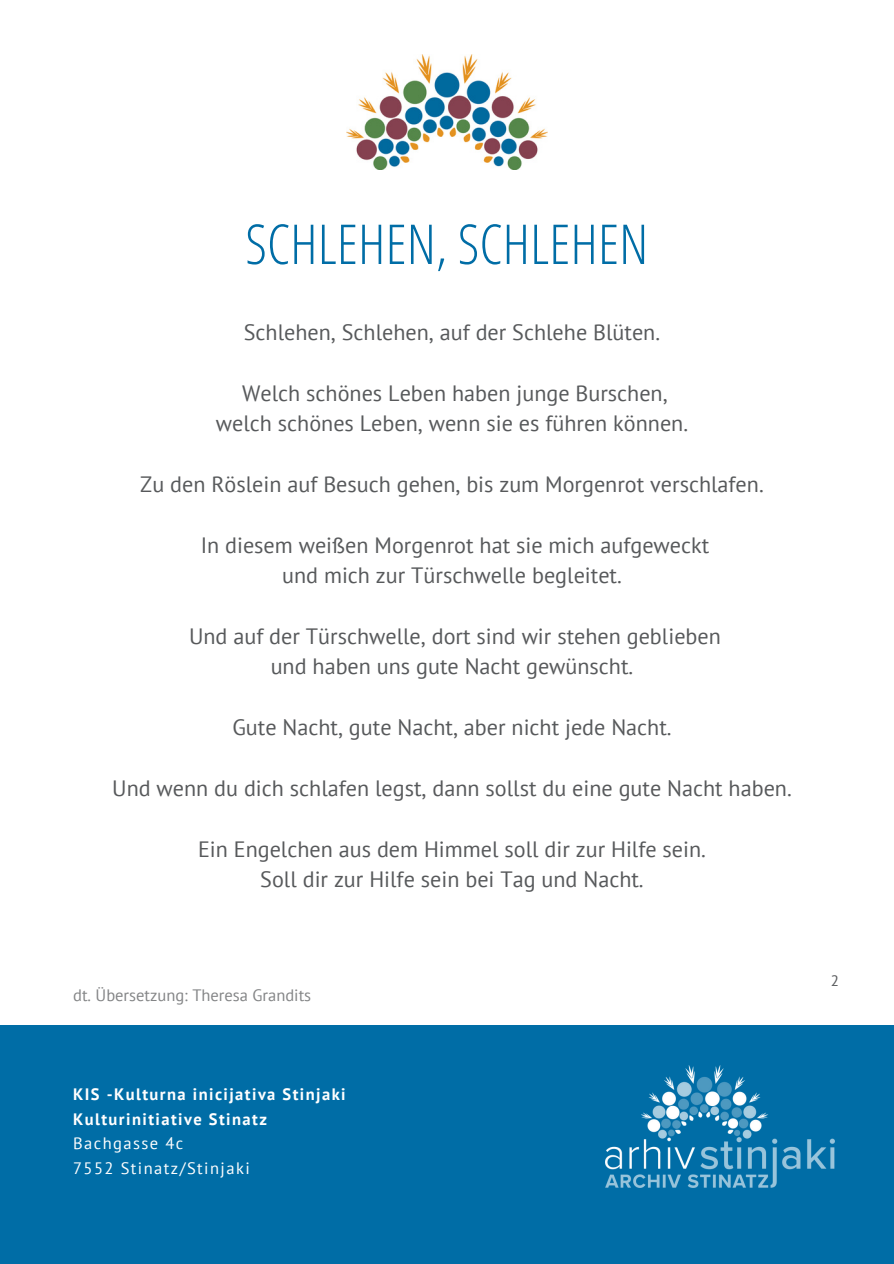
<style>
.page{position:relative;width:894px;height:1264px;background:#fff}
.page>*{position:absolute;margin:0;border:0;box-sizing:border-box;transform-origin:0 0}
.t1{font:300 55.05px "Open Sans Condensed";color:#006da6}
.t2{font:22.2px/30.3px "PT Sans";color:#57595b;text-align:center}
.t3{font:700 16.5px "PT Sans";letter-spacing:.085em;color:#fff}
.t4{font:16.5px "PT Sans";letter-spacing:.085em;color:#fff}
.t5{font:16.5px "PT Sans";color:#57595b}
.t6{font:15px "PT Sans";color:#57595b}
</style>
<div class="page">
<div style="left:0;top:1025px;width:893px;height:238px;background:#006da6"></div>
<img style="left:605px;top:1065px;width:229px;height:122px">
<img style="left:346px;top:55px;width:201px;height:114px">
<p class="t1" style="left:245px;top:205px;width:404px">SCHLEHEN, SCHLEHEN</p>
<h1 class="t2" style="left:244px;top:316px;width:417px">Schlehen, Schlehen, auf der Schlehe Blüten.</h1>
<h2 class="t2" style="left:216px;top:377px;width:473px">Welch schönes Leben haben junge Burschen, welch schönes Leben, wenn sie es führen können.</h2>
<h2 class="t2" style="left:140px;top:468px;width:624px">Zu den Röslein auf Besuch gehen, bis zum Morgenrot verschlafen.</h2>
<h2 class="t2" style="left:201px;top:529px;width:510px">In diesem weißen Morgenrot hat sie mich aufgeweckt und mich zur Türschwelle begleitet.</h2>
<h2 class="t2" style="left:189px;top:620px;width:533px">Und auf der Türschwelle, dort sind wir stehen geblieben und haben uns gute Nacht gewünscht.</h2>
<h2 class="t2" style="left:232px;top:711px;width:440px">Gute Nacht, gute Nacht, aber nicht jede Nacht.</h2>
<h2 class="t2" style="left:112px;top:772px;width:680px">Und wenn du dich schlafen legst, dann sollst du eine gute Nacht haben.</h2>
<h2 class="t2" style="left:198px;top:833px;width:509px">Ein Engelchen aus dem Himmel soll dir zur Hilfe sein.<br>Soll dir zur Hilfe sein bei Tag und Nacht.</h2>
<p class="t5" style="left:73px;top:984px;width:239px">dt. Übersetzung: Theresa Grandits</p>
<p class="t3" style="left:73px;top:1082px;width:274px">KIS -Kulturna inicijativa Stinjaki</p>
<p class="t3" style="left:73px;top:1107px;width:195px">Kulturinitiative Stinatz</p>
<p class="t4" style="left:73px;top:1132px;width:112px">Bachgasse 4c</p>
<p class="t4" style="left:73px;top:1157px;width:178px">7552 Stinatz/Stinjaki</p>
<p class="t6" style="left:830px;top:971px;width:10px">2</p>
</div>
